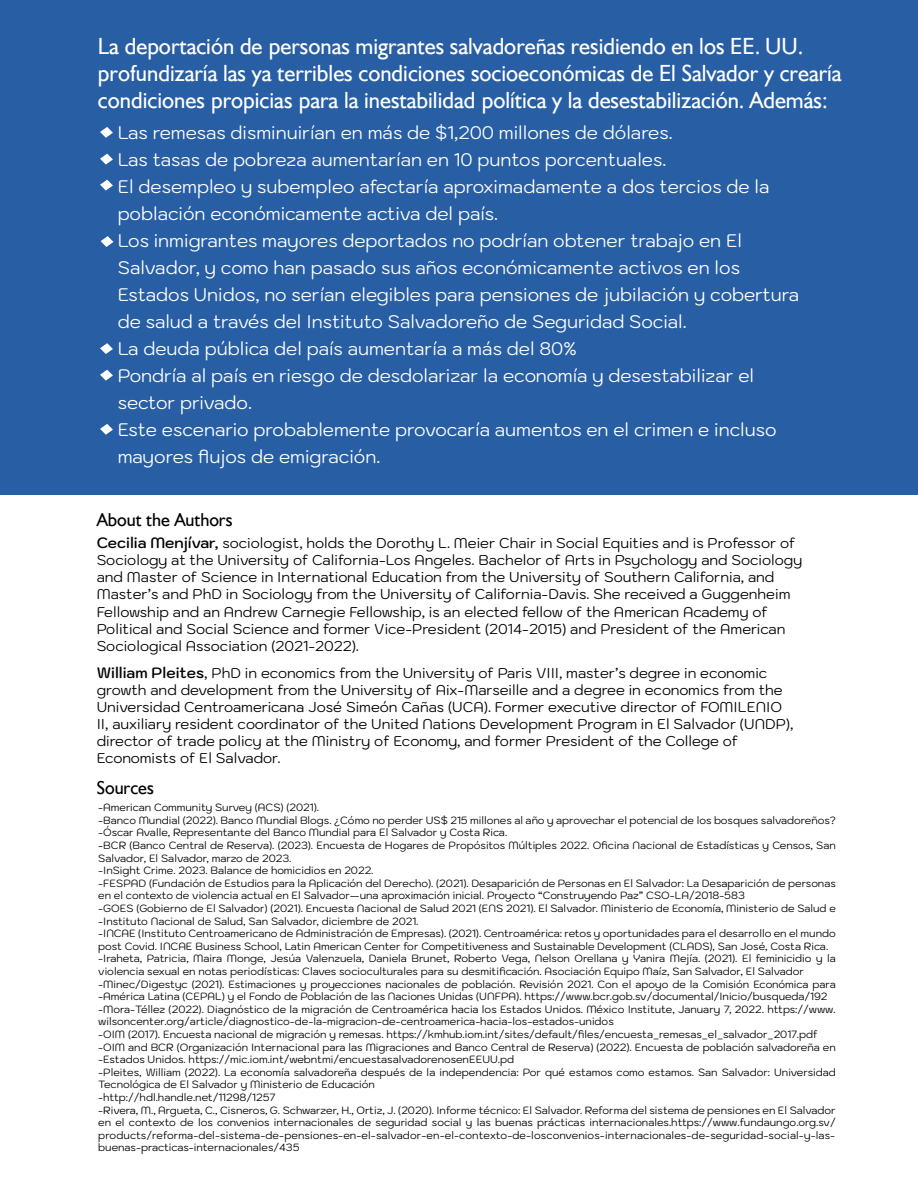
<style>
.page{position:relative;width:918px;height:1188px;background:#fff}
.page>*{position:absolute;margin:0;border:0;box-sizing:border-box;transform-origin:0 0}
.t1{font:23.4px/27px "Humanist";color:#fff;scale:.96 1}
.t2{font:18.75px "Humanist";color:#000;scale:.96 1}
.t3{font:18.15px/27px "Kodchasan";color:#fff}
.t4{font:14.25px/17.1px "Kodchasan";color:#000}
.t5{font:10.5px/12.6px "Kodchasan";color:#000}
.s1{font-weight:600;font-size:15px}
.s2{font-size:15px}
</style>
<div class="page">
<div style="left:0;top:0;width:918px;height:494px;background:#285ea4"></div>
<svg style="left:100px;top:180px;width:13px;height:11px"></svg>
<svg style="left:100px;top:343px;width:13px;height:11px"></svg>
<svg style="left:100px;top:370px;width:13px;height:11px"></svg>
<svg style="left:100px;top:127px;width:13px;height:11px"></svg>
<svg style="left:100px;top:154px;width:13px;height:11px"></svg>
<svg style="left:100px;top:424px;width:13px;height:11px"></svg>
<svg style="left:101px;top:236px;width:13px;height:11px"></svg>
<p class="t1" style="left:98px;top:32px;width:776px">La deportación de personas migrantes salvadoreñas residiendo en los EE. UU. profundizaría las ya terribles condiciones socioeconómicas de El Salvador y crearía condiciones propicias para la inestabilidad política y la desestabilización. Además:</p>
<p class="t3" style="left:118px;top:119px;width:556px">Las remesas disminuirían en más de $1,200 millones de dólares.</p>
<p class="t3" style="left:118px;top:146px;width:550px">Las tasas de pobreza aumentarían en 10 puntos porcentuales.</p>
<p class="t3" style="left:118px;top:173px;width:653px">El desempleo y subempleo afectaría aproximadamente a dos tercios de la población económicamente activa del país.</p>
<p class="t3" style="left:118px;top:227px;width:683px">Los inmigrantes mayores deportados no podrían obtener trabajo en El Salvador, y como han pasado sus años económicamente activos en los Estados Unidos, no serían elegibles para pensiones de jubilación y cobertura de salud a través del Instituto Salvadoreño de Seguridad Social.</p>
<p class="t3" style="left:118px;top:335px;width:461px">La deuda pública del país aumentaría a más del 80%</p>
<p class="t3" style="left:118px;top:362px;width:638px">Pondría al país en riesgo de desdolarizar la economía y desestabilizar el sector privado.</p>
<p class="t3" style="left:118px;top:416px;width:660px">Este escenario probablemente provocaría aumentos en el crimen e incluso mayores flujos de emigración.</p>
<p class="t2" style="left:97px;top:508px;width:143px">About the Authors</p>
<p class="t4" style="left:97px;top:535px;width:707px"><span class="s1">Cecilia Menjívar,</span> sociologist, holds the Dorothy L. Meier Chair in Social Equities and is Professor of Sociology at the University of California-Los Angeles. Bachelor of Arts in Psychology and Sociology and Master of Science in International Education from the University of Southern California, and Master’s and PhD in Sociology from the University of California-Davis. She received a Guggenheim Fellowship and an Andrew Carnegie Fellowship, is an elected fellow of the American Academy of Political and Social Science and former Vice-President (2014-2015) and President of the American Sociological Association (2021-2022).</p>
<p class="t4" style="left:97px;top:664px;width:698px"><span class="s1">William Pleites</span><span class="s2">,</span> PhD in economics from the University of Paris VIII, master’s degree in economic growth and development from the University of Aix-Marseille and a degree in economics from the Universidad Centroamericana José Simeón Cañas (UCA). Former executive director of FOMILENIO II, auxiliary resident coordinator of the United Nations Development Program in El Salvador (UNDP), director of trade policy at the Ministry of Economy, and former President of the College of Economists of El Salvador.</p>
<p class="t2" style="left:97px;top:775px;width:61px">Sources</p>
<p class="t5" style="left:98px;top:801px;width:222px">-American Community Survey (ACS) (2021).</p>
<p class="t5" style="left:98px;top:814px;width:739px">-Banco Mundial (2022). Banco Mundial Blogs. ¿Cómo no perder US$ 215 millones al año y aprovechar el potencial de los bosques salvadoreños? -Óscar Avalle, Representante del Banco Mundial para El Salvador y Costa Rica.</p>
<p class="t5" style="left:98px;top:839px;width:739px">-BCR (Banco Central de Reserva). (2023). Encuesta de Hogares de Propósitos Múltiples 2022. Oficina Nacional de Estadísticas y Censos, San<br>Salvador, El Salvador, marzo de 2023.</p>
<p class="t5" style="left:98px;top:864px;width:277px">-InSight Crime. 2023. Balance de homicidios en 2022.</p>
<p class="t5" style="left:98px;top:877px;width:739px">-FESPAD (Fundación de Estudios para la Aplicación del Derecho). (2021). Desaparición de Personas en El Salvador: La Desaparición de personas en el contexto de violencia actual en El Salvador—una aproximación inicial. Proyecto “Construyendo Paz” CSO-LA/2018-583</p>
<p class="t5" style="left:98px;top:902px;width:739px">-GOES (Gobierno de El Salvador) (2021). Encuesta Nacional de Salud 2021 (ENS 2021). El Salvador. Ministerio de Economía, Ministerio de Salud e -Instituto Nacional de Salud, San Salvador, diciembre de 2021.</p>
<p class="t5" style="left:98px;top:927px;width:739px">-INCAE (Instituto Centroamericano de Administración de Empresas). (2021). Centroamérica: retos y oportunidades para el desarrollo en el mundo post Covid. INCAE Business School, Latin American Center for Competitiveness and Sustainable Development (CLADS), San José, Costa Rica.</p>
<p class="t5" style="left:98px;top:952px;width:739px">-Iraheta, Patricia, Maira Monge, Jesúa Valenzuela, Daniela Brunet, Roberto Vega, Nelson Orellana y Yanira Mejía. (2021). El feminicidio y la violencia sexual en notas periodísticas: Claves socioculturales para su desmitificación. Asociación Equipo Maíz, San Salvador, El Salvador</p>
<p class="t5" style="left:98px;top:978px;width:739px">-Minec/Digestyc (2021). Estimaciones y proyecciones nacionales de población. Revisión 2021. Con el apoyo de la Comisión Económica para -América Latina (CEPAL) y el Fondo de Población de las Naciones Unidas (UNFPA). https://www.bcr.gob.sv/documental/Inicio/busqueda/192</p>
<p class="t5" style="left:98px;top:1003px;width:739px">-Mora-Téllez (2022). Diagnóstico de la migración de Centroamérica hacia los Estados Unidos. México Institute, January 7, 2022. https://www. wilsoncenter.org/article/diagnostico-de-la-migracion-de-centroamerica-hacia-los-estados-unidos</p>
<p class="t5" style="left:98px;top:1028px;width:721px">-OIM (2017). Encuesta nacional de migración y remesas. https://kmhub.iom.int/sites/default/files/encuesta_remesas_el_salvador_2017.pdf</p>
<p class="t5" style="left:98px;top:1041px;width:739px">-OIM and BCR (Organización Internacional para las Migraciones and Banco Central de Reserva) (2022). Encuesta de población salvadoreña en -Estados Unidos. https://mic.iom.int/webntmi/encuestasalvadorenosenEEUU.pd</p>
<p class="t5" style="left:98px;top:1066px;width:739px">-Pleites, William (2022). La economía salvadoreña después de la independencia: Por qué estamos como estamos. San Salvador: Universidad<br>Tecnológica de El Salvador y Ministerio de Educación</p>
<p class="t5" style="left:98px;top:1091px;width:179px">-http://hdl.handle.net/11298/1257</p>
<p class="t5" style="left:98px;top:1104px;width:739px;text-align:justify">-Rivera, M., Argueta, C., Cisneros, G. Schwarzer, H., Ortiz, J. (2020). Informe técnico: El Salvador. Reforma del sistema de pensiones en El Salvador en el contexto de los convenios internacionales de seguridad social y las buenas prácticas internacionales.https://www.fundaungo.org.sv/ products/reforma-del-sistema-de-pensiones-en-el-salvador-en-el-contexto-de-losconvenios-internacionales-de-seguridad-social-y-las&shy;buenas-practicas-internacionales/435</p>
</div>
